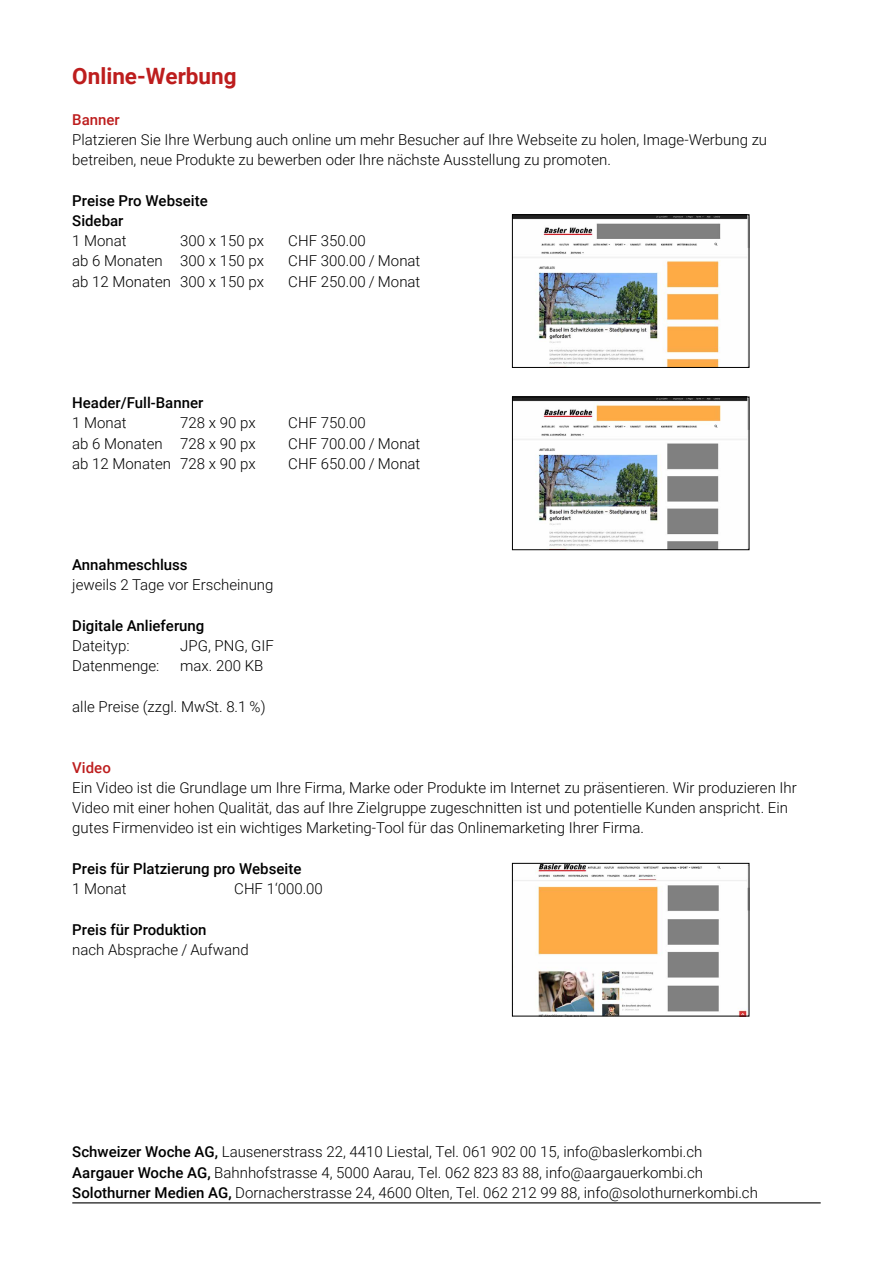
<style>
.page{position:relative;width:893px;height:1263px;background:#fff}
.page>*{position:absolute;margin:0;border:0;box-sizing:border-box;transform-origin:0 0}
.t1{font:700 22.5px "Roboto";color:#bd1d1d}
.t2{font:300 15px/20.2px "Roboto";color:#000}
.t3{font:500 15px/20.2px "Roboto";color:#000}
.t4{font:500 15px "Roboto";color:#bd1d1d}
.s1{font-weight:500}
</style>
<div class="page">
<hr style="left:72px;top:1202px;width:749px;height:1px;background:#000">
<img style="left:514px;top:865px;width:233px;height:149px">
<div style="left:512px;top:863px;width:237px;height:153px;border:1px solid #000"></div>
<img style="left:514px;top:217px;width:233px;height:149px">
<div style="left:512px;top:215px;width:237px;height:153px;border:1px solid #000"></div>
<img style="left:514px;top:399px;width:233px;height:149px">
<div style="left:512px;top:397px;width:237px;height:153px;border:1px solid #000"></div>
<h1 class="t1" style="left:72px;top:60px;width:166px">Online-Werbung</h1>
<p class="t4" style="left:72px;top:109px;width:49px">Banner</p>
<p class="t2" style="left:72px;top:129px;width:696px">Platzieren Sie Ihre Werbung auch online um mehr Besucher auf Ihre Webseite zu holen, Image-Werbung zu betreiben, neue Produkte zu bewerben oder Ihre nächste Ausstellung zu promoten.</p>
<p class="t3" style="left:72px;top:190px;width:137px">Preise Pro Webseite<br>Sidebar</p>
<p class="t2" style="left:72px;top:230px;width:56px">1 Monat</p>
<p class="t2" style="left:180px;top:230px;width:85px">300 x 150 px</p>
<p class="t2" style="left:288px;top:230px;width:79px">CHF 350.00</p>
<p class="t2" style="left:72px;top:250px;width:193px">ab 6 Monaten 300 x 150 px</p>
<p class="t2" style="left:288px;top:250px;width:134px">CHF 300.00 / Monat</p>
<p class="t2" style="left:72px;top:271px;width:193px">ab 12 Monaten 300 x 150 px</p>
<p class="t2" style="left:288px;top:271px;width:134px">CHF 250.00 / Monat</p>
<p class="t3" style="left:72px;top:392px;width:133px">Header/Full-Banner</p>
<p class="t2" style="left:72px;top:412px;width:56px">1 Monat</p>
<p class="t2" style="left:180px;top:412px;width:77px">728 x 90 px</p>
<p class="t2" style="left:288px;top:412px;width:79px">CHF 750.00</p>
<p class="t2" style="left:72px;top:433px;width:185px">ab 6 Monaten 728 x 90 px</p>
<p class="t2" style="left:288px;top:433px;width:134px">CHF 700.00 / Monat</p>
<p class="t2" style="left:72px;top:453px;width:185px">ab 12 Monaten 728 x 90 px</p>
<p class="t2" style="left:288px;top:453px;width:134px">CHF 650.00 / Monat</p>
<p class="t3" style="left:72px;top:554px;width:117px">Annahmeschluss</p>
<p class="t2" style="left:72px;top:574px;width:203px">jeweils 2 Tage vor Erscheinung</p>
<p class="t3" style="left:72px;top:615px;width:134px">Digitale Anlieferung</p>
<p class="t2" style="left:72px;top:635px;width:59px">Dateityp:</p>
<p class="t2" style="left:180px;top:635px;width:95px">JPG, PNG, GIF</p>
<p class="t2" style="left:72px;top:655px;width:89px">Datenmenge:</p>
<p class="t2" style="left:180px;top:655px;width:85px">max. 200 KB</p>
<p class="t2" style="left:72px;top:696px;width:195px">alle Preise (zzgl. MwSt. 8.1 %)</p>
<p class="t4" style="left:72px;top:757px;width:40px">Video</p>
<p class="t2" style="left:72px;top:777px;width:726px">Ein Video ist die Grundlage um Ihre Firma, Marke oder Produkte im Internet zu präsentieren. Wir produzieren Ihr<br>Video mit einer hohen Qualität, das auf Ihre Zielgruppe zugeschnitten ist und potentielle Kunden anspricht. Ein gutes Firmenvideo ist ein wichtiges Marketing-Tool für das Onlinemarketing Ihrer Firma.</p>
<p class="t3" style="left:72px;top:858px;width:231px">Preis für Platzierung pro Webseite</p>
<p class="t2" style="left:72px;top:878px;width:56px">1 Monat</p>
<p class="t2" style="left:234px;top:878px;width:90px">CHF 1‘000.00</p>
<p class="t3" style="left:72px;top:919px;width:136px">Preis für Produktion</p>
<p class="t2" style="left:72px;top:939px;width:178px">nach Absprache / Aufwand</p>
<p class="t2" style="left:72px;top:1141px;width:687px"><span class="s1">Schweizer Woche AG,</span> Lausenerstrass 22, 4410 Liestal, Tel. 061 902 00 15, info@baslerkombi.ch<br><span class="s1">Aargauer Woche AG,</span> Bahnhofstrasse 4, 5000 Aarau, Tel. 062 823 83 88, info@aargauerkombi.ch<br><span class="s1">Solothurner Medien AG,</span> Dornacherstrasse 24, 4600 Olten, Tel. 062 212 99 88, info@solothurnerkombi.ch</p>
</div>
